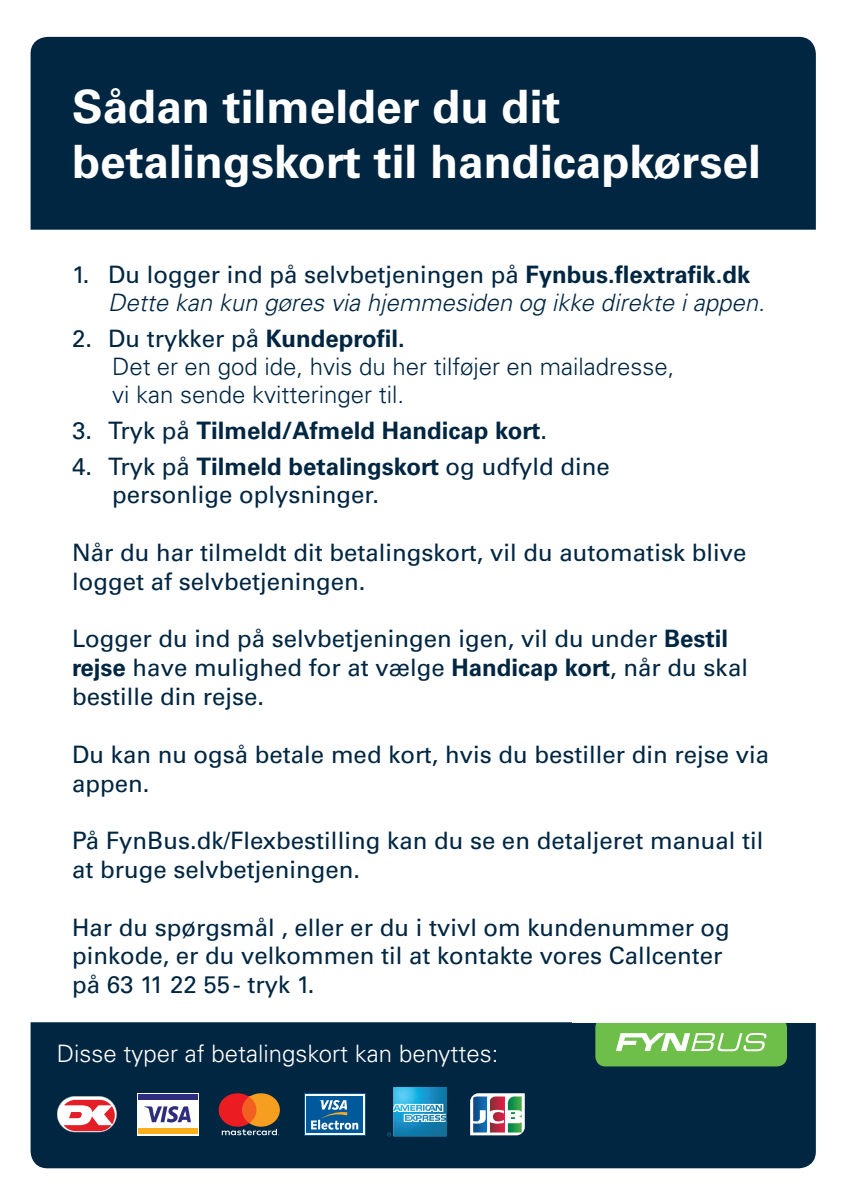
<style>
.page{position:relative;width:842px;height:1191px;background:#fff}
.page>*{position:absolute;margin:0;border:0;box-sizing:border-box;transform-origin:0 0}
.t1{font:700 46px/55.2px "Univers LT Pro 65";color:#fff}
.t2{font:24px/28.8px "Univers LT Pro 55 Roman";color:#002642}
.t3{font:300 24px/28px "Univers LT Pro 45";color:#002642}
.t4{font:italic 300 24px "Univers LT Pro 45";color:#002642}
.t5{font:300 24px "Univers LT Pro 45";color:#fff}
.t6{font:700 24px "Univers LT Pro 65";color:#002642}
.s1{font-family:"Univers LT Pro 65";font-weight:700}
.s2{font-family:"Univers LT Pro 55 Roman";font-weight:400}
</style>
<div class="page">
<div style="left:31px;top:37px;width:785px;height:193px;background:#002642"></div>
<div style="left:31px;top:1022px;width:785px;height:146px;background:#002642"></div>
<div style="left:595px;top:1017px;width:192px;height:49px;background:#6ebe4a;border-radius:10px"></div>
<svg style="left:616px;top:1033px;width:151px;height:18px"></svg>
<div style="left:573px;top:996px;width:243px;height:26px;background:#fff"></div>
<svg style="left:216px;top:1091px;width:64px;height:44px"></svg>
<div style="left:138px;top:1093px;width:61px;height:42px;background:#fff"></div>
<div style="left:139px;top:1128px;width:59px;height:6px;background:#fbaf1b"></div>
<div style="left:139px;top:1094px;width:59px;height:6px;background:#2f2e7e"></div>
<svg style="left:144px;top:1106px;width:47px;height:16px"></svg>
<svg style="left:57px;top:1096px;width:60px;height:36px"></svg>
<svg style="left:470px;top:1093px;width:55px;height:42px"></svg>
<img style="left:473px;top:1096px;width:14px;height:36px">
<img style="left:490px;top:1096px;width:15px;height:36px">
<svg style="left:387px;top:1087px;width:59px;height:49px"></svg>
<svg style="left:304px;top:1093px;width:61px;height:42px"></svg>
<div style="left:305px;top:1094px;width:59px;height:40px;background:linear-gradient(to right,#00599b,#00599b)"></div>
<div style="left:306px;top:1096px;width:57px;height:36px;background:#00599b"></div>
<svg style="left:311px;top:1100px;width:47px;height:29px"></svg>
<h1 class="t1" style="left:72px;top:79px;width:690px">Sådan tilmelder du dit betalingskort til handicapkørsel</h1>
<p class="t2" style="left:72px;top:260px;width:680px">1. Du logger ind på selvbetjeningen på <span class="s1">Fynbus.flextrafik.dk</span></p>
<p class="t4" style="left:108px;top:287px;width:658px">Dette kan kun gøres via hjemmesiden og ikke direkte i appen.</p>
<p class="t2" style="left:72px;top:324px;width:334px">2. Du trykker på <span class="s1">Kundeprofil.</span></p>
<p class="t3" style="left:112px;top:352px;width:564px">Det er en god ide, hvis du her tilføjer en mailadresse, vi kan sende kvitteringer til.</p>
<p class="t6" style="left:72px;top:416px;width:477px"><span class="s2">3. Tryk på</span> Tilmeld/Afmeld Handicap kort<span class="s2">.</span></p>
<p class="t2" style="left:112px;top:452px;width:499px;text-indent:-40px">4. Tryk på <span class="s1">Tilmeld betalingskort</span> og udfyld dine personlige oplysninger.</p>
<p class="t2" style="left:72px;top:538px;width:676px">Når du har tilmeldt dit betalingskort, vil du automatisk blive logget af selvbetjeningen.</p>
<p class="t2" style="left:72px;top:624px;width:678px">Logger du ind på selvbetjeningen igen, vil du under <span class="s1">Bestil rejse</span> have mulighed for at vælge <span class="s1">Handicap kort</span>, når du skal bestille din rejse.</p>
<p class="t2" style="left:72px;top:740px;width:699px">Du kan nu også betale med kort, hvis du bestiller din rejse via appen.</p>
<p class="t2" style="left:72px;top:826px;width:693px">På FynBus.dk/Flexbestilling kan du se en detaljeret manual til at bruge selvbetjeningen.</p>
<p class="t2" style="left:72px;top:912px;width:659px">Har du spørgsmål , eller er du i tvivl om kundenummer og pinkode, er du velkommen til at kontakte vores Callcenter på 63 11 22 55 - tryk 1.</p>
<p class="t5" style="left:57px;top:1039px;width:443px">Disse typer af betalingskort kan benyttes:</p>
</div>
